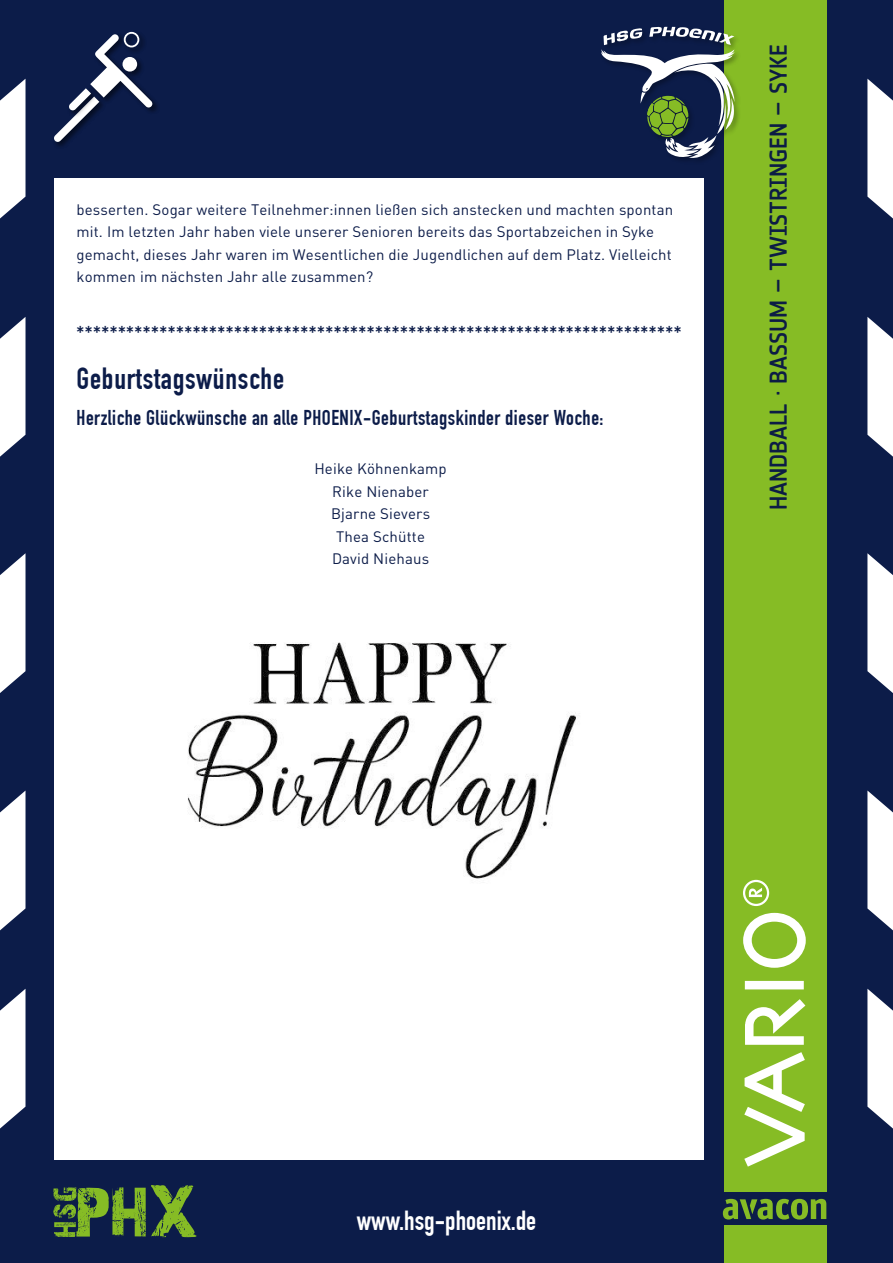
<style>
.page{position:relative;width:893px;height:1263px;background:#0c1c49}
.page>*{position:absolute;margin:0;border:0;box-sizing:border-box;transform-origin:0 0}
.t1{font:700 30px "DIN Condensed";letter-spacing:.025em;color:#0c1c49}
.t2{font:700 27px "DIN Condensed";color:#fff}
.t3{font:500 24px "Notes Soft";color:#0c1c45}
.t4{font:700 21px "DIN Condensed";letter-spacing:.025em;color:#0c1c49}
.t5{font:15px/22.5px "DIN";letter-spacing:.01em;color:#0c1c49}
</style>
<div class="page">
<svg style="left:53px;top:1185px;width:143px;height:52px"></svg>
<div style="left:724px;top:0;width:102px;height:1046px;background:#86bc25"></div>
<div style="left:724px;top:1037px;width:102px;height:154px;background:#86bc25"></div>
<div style="left:724px;top:1225px;width:102px;height:38px;background:#86bc25"></div>
<div style="left:54px;top:179px;width:650px;height:981px;background:#fff"></div>
<svg style="left:723px;top:1199px;width:103px;height:20px"></svg>
<svg style="left:745px;top:981px;width:59px;height:8px"></svg>
<svg style="left:744px;top:1052px;width:61px;height:114px"></svg>
<svg style="left:743px;top:913px;width:63px;height:55px"></svg>
<svg style="left:745px;top:999px;width:60px;height:46px"></svg>
<svg style="left:743px;top:880px;width:26px;height:26px"></svg>
<div style="left:53px;top:95px;width:53px;height:54px;background:#000;opacity:.3"></div>
<div style="left:89px;top:33px;width:71px;height:82px;background:#000;opacity:.3"></div>
<svg style="left:54px;top:32px;width:98px;height:110px"></svg>
<div style="left:600px;top:25px;width:142px;height:141px;background:#000;opacity:.3"></div>
<svg style="left:601px;top:27px;width:134px;height:134px"></svg>
<svg style="left:0;top:317px;width:26px;height:140px"></svg>
<svg style="left:867px;top:317px;width:26px;height:140px"></svg>
<svg style="left:0;top:79px;width:26px;height:140px"></svg>
<svg style="left:867px;top:79px;width:26px;height:140px"></svg>
<svg style="left:0;top:553px;width:26px;height:140px"></svg>
<svg style="left:867px;top:553px;width:26px;height:140px"></svg>
<svg style="left:0;top:989px;width:26px;height:140px"></svg>
<svg style="left:867px;top:989px;width:26px;height:140px"></svg>
<svg style="left:0;top:790px;width:26px;height:141px"></svg>
<svg style="left:867px;top:790px;width:26px;height:141px"></svg>
<img style="left:188px;top:642px;width:388px;height:237px">
<p class="t5" style="left:77px;top:198px;width:598px">besserten. Sogar weitere Teilnehmer:innen ließen sich anstecken und machten spontan mit. Im letzten Jahr haben viele unserer Senioren bereits das Sportabzeichen in Syke gemacht, dieses Jahr waren im Wesentlichen die Jugendlichen auf dem Platz. Vielleicht kommen im nächsten Jahr alle zusammen?</p>
<h3 class="t4" style="left:77px;top:321px;width:607px">*************************************************************************</h3>
<h1 class="t1" style="left:77px;top:361px;width:209px">Geburtstagswünsche</h1>
<h3 class="t4" style="left:77px;top:405px;width:528px">Herzliche Glückwünsche an alle PHOENIX-Geburtstagskinder dieser Woche:</h3>
<p class="t5" style="left:314px;top:457px;width:134px;text-align:center">Heike Köhnenkamp<br>Rike Nienaber<br>Bjarne Sievers<br>Thea Schütte<br>David Niehaus</p>
<h3 class="t3" style="left:765px;top:510px;width:467px;rotate:-90deg">Handball · Bassum – Twistringen – Syke</h3>
<h2 class="t2" style="left:357px;top:1205px;width:181px">www.hsg-phoenix.de</h2>
</div>
